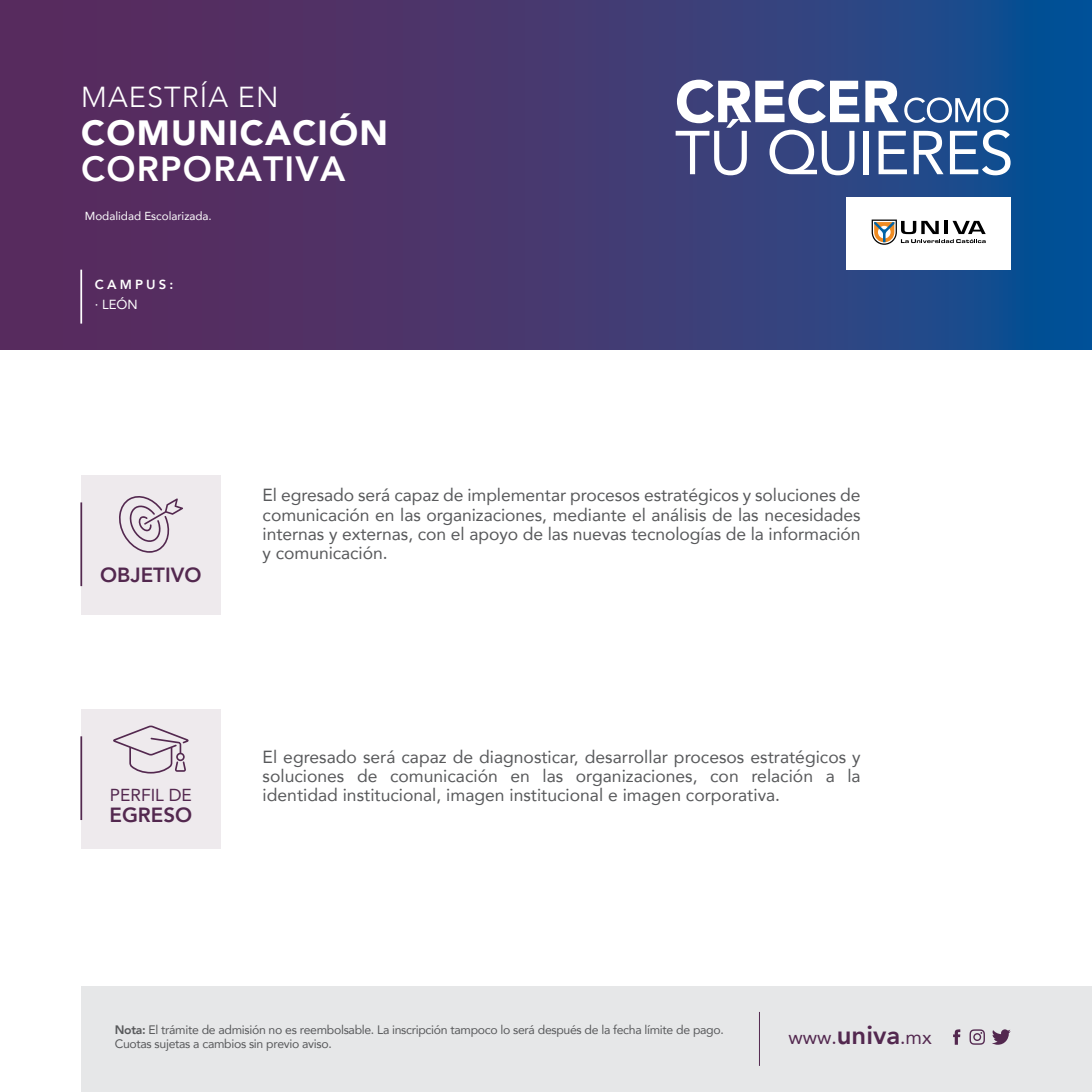
<style>
.page{position:relative;width:1092px;height:1092px;background:#fff}
.page>*{position:absolute;margin:0;border:0;box-sizing:border-box;transform-origin:0 0}
.t1{font:900 35px "Avenir";letter-spacing:.035em;color:#fff}
.t2{font:800 35px "Avenir";letter-spacing:.035em;color:#fff}
.t3{font:300 28.88px "Avenir";letter-spacing:.035em;color:#fff}
.t4{font:800 20.47px "Avenir";color:#53284f}
.t5{font:19.43px "Avenir";color:#53284f}
.t6{font:17.5px/19.2px "Avenir";color:#58595b;text-align:justify}
.t7{font:17.32px "Avenir";color:#53284f}
.t8{font:800 13.12px "Avenir";letter-spacing:.24em;color:#fff}
.t9{font:13.12px "Avenir";color:#fff}
.t10{font:12.25px/14px "Avenir";letter-spacing:-.025em;color:#58595b}
.t11{font:11.55px "Avenir";color:#fff}
.s1{font-weight:800}
.s2{font-weight:800;font-size:25.72px}
</style>
<div class="page">
<svg style="left:0;top:0;width:1091px;height:349px;background:#403971"></svg>
<div style="left:81px;top:986px;width:1010px;height:105px;background:#e6e7e8"></div>
<div style="left:845px;top:197px;width:165px;height:73px;background:#fff"></div>
<svg style="left:871px;top:219px;width:114px;height:26px"></svg>
<svg style="left:865px;top:81px;width:33px;height:41px"></svg>
<svg style="left:904px;top:97px;width:104px;height:26px"></svg>
<svg style="left:675px;top:80px;width:184px;height:95px"></svg>
<div style="left:863px;top:131px;width:5px;height:43px;background:#fff"></div>
<svg style="left:878px;top:131px;width:28px;height:43px"></svg>
<svg style="left:913px;top:131px;width:30px;height:43px"></svg>
<svg style="left:949px;top:130px;width:61px;height:45px"></svg>
<svg style="left:953px;top:1029px;width:7px;height:15px"></svg>
<svg style="left:969px;top:1029px;width:15px;height:15px"></svg>
<svg style="left:992px;top:1029px;width:18px;height:15px"></svg>
<div style="left:81px;top:475px;width:140px;height:139px;background:#eeeaed"></div>
<svg style="left:119px;top:496px;width:64px;height:56px"></svg>
<hr style="left:80px;top:502px;width:2px;height:84px;background:#53284f">
<div style="left:81px;top:708px;width:140px;height:140px;background:#eeeaed"></div>
<svg style="left:113px;top:725px;width:75px;height:48px"></svg>
<hr style="left:80px;top:736px;width:2px;height:84px;background:#53284f">
<hr style="left:759px;top:1011px;width:1px;height:54px;background:#53284f">
<hr style="left:80px;top:269px;width:2px;height:54px;background:#fff">
<h2 class="t3" style="left:81px;top:80px;width:199px">MAESTRÍA EN</h2>
<h1 class="t1" style="left:81px;top:103px;width:308px">COMUNICACIÓN</h1>
<h1 class="t2" style="left:81px;top:141px;width:266px">CORPORATIVA</h1>
<p class="t11" style="left:85px;top:206px;width:128px">Modalidad Escolarizada.</p>
<p class="t8" style="left:95px;top:275px;width:80px">CAMPUS:</p>
<p class="t9" style="left:95px;top:293px;width:44px">· LEÓN</p>
<p class="t4" style="left:100px;top:559px;width:103px">OBJETIVO</p>
<p class="t6" style="left:262px;top:485px;width:599px">El egresado será capaz de implementar procesos estratégicos y soluciones de comunicación en las organizaciones, mediante el análisis de las necesidades internas y externas, con el apoyo de las nuevas tecnologías de la información y comunicación.</p>
<p class="t7" style="left:110px;top:781px;width:83px">PERFIL DE</p>
<p class="t4" style="left:109px;top:798px;width:84px">EGRESO</p>
<p class="t6" style="left:262px;top:746px;width:599px">El egresado será capaz de diagnosticar, desarrollar procesos estratégicos y soluciones de comunicación en las organizaciones, con relación a la identidad institucional, imagen institucional e imagen corporativa.</p>
<p class="t10" style="left:115px;top:1022px;width:610px"><span class="s1">Nota:</span> El trámite de admisión no es reembolsable. La inscripción tampoco lo será después de la fecha límite de pago.<br>Cuotas sujetas a cambios sin previo aviso.</p>
<p class="t5" style="left:788px;top:1021px;width:145px">www.<span class="s2">univa</span>.mx</p>
</div>
